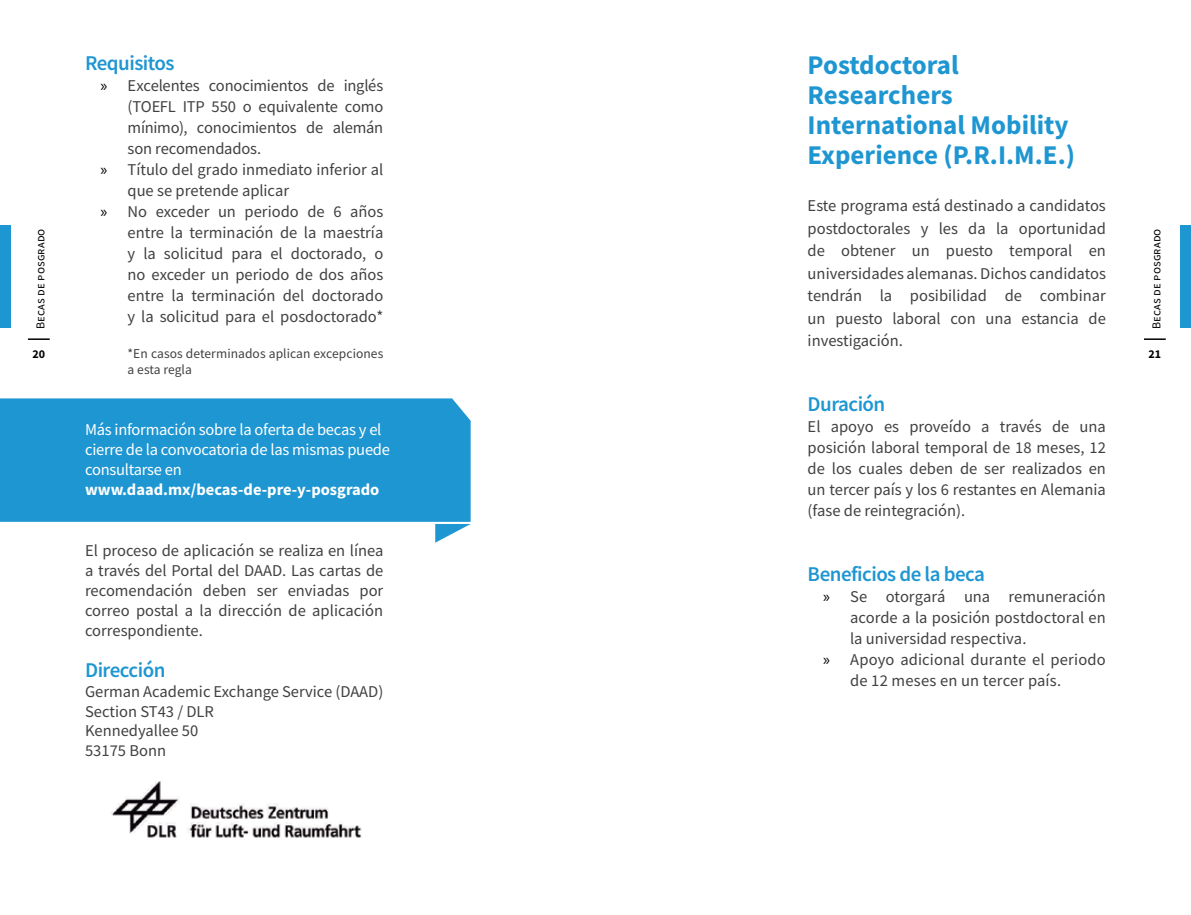
<style>
.page{position:relative;width:1191px;height:915px;background:#fff}
.page>*{position:absolute;margin:0;border:0;box-sizing:border-box;transform-origin:0 0}
.t1{font:700 27px/30px "Source Sans Pro";color:#1e96d2}
.t2{font:600 21px "Source Sans Pro";letter-spacing:-.025em;color:#1e96d2}
.t3{font:16.5px/19.8px "Source Sans Pro";color:#414042;text-align:justify}
.t4{font:16.5px/19.8px "Source Sans Pro";letter-spacing:-.015em;color:#fff}
.t5{font:700 16.5px "Source Sans Pro";color:#fff}
.t6{font:13.5px/16.2px "Source Sans Pro";letter-spacing:.005em;color:#414042}
.t7{font:12px "Source Sans Pro";letter-spacing:.01em;color:#000}
.t8{font:700 12px "Source Sans Pro";color:#000}
.s1{font-family:"Myriad Pro";color:#000}
</style>
<div class="page">
<hr style="left:28px;top:338px;width:22px;height:2px;background:#000">
<hr style="left:1144px;top:338px;width:21px;height:2px;background:#000">
<div style="left:1180px;top:225px;width:11px;height:103px;background:#1e96d2"></div>
<div style="left:0;top:225px;width:11px;height:103px;background:#1e96d2"></div>
<img style="left:111px;top:781px;width:251px;height:57px">
<div style="left:0;top:398px;width:470px;height:123px;background:#1e96d2"></div>
<svg style="left:435px;top:524px;width:35px;height:18px"></svg>
<p class="t2" style="left:85px;top:49px;width:91px">Requisitos</p>
<p class="t3" style="left:101px;top:75px;width:284px"><span class="s1">»</span> Excelentes conocimientos de inglés</p>
<p class="t3" style="left:128px;top:96px;width:257px">(TOEFL ITP 550 o equivalente como</p>
<p class="t3" style="left:128px;top:117px;width:257px">mínimo), conocimientos de alemán</p>
<p class="t3" style="left:128px;top:138px;width:135px">son recomendados.</p>
<p class="t3" style="left:101px;top:159px;width:284px"><span class="s1">»</span> Título del grado inmediato inferior al</p>
<p class="t3" style="left:128px;top:180px;width:163px">que se pretende aplicar</p>
<p class="t3" style="left:101px;top:201px;width:284px"><span class="s1">»</span> No exceder un periodo de 6 años</p>
<p class="t3" style="left:128px;top:222px;width:257px">entre la terminación de la maestría</p>
<p class="t3" style="left:128px;top:243px;width:257px">y la solicitud para el doctorado, o</p>
<p class="t3" style="left:128px;top:264px;width:257px">no exceder un periodo de dos años</p>
<p class="t3" style="left:128px;top:285px;width:257px">entre la terminación del doctorado</p>
<p class="t3" style="left:128px;top:306px;width:257px">y la solicitud para el posdoctorado*</p>
<p class="t6" style="left:128px;top:345px;width:257px">*En casos determinados aplican excepciones a esta regla</p>
<h1 class="t1" style="left:807px;top:50px;width:269px">Postdoctoral<br>Researchers<br>International Mobility<br>Experience (P.R.I.M.E.)</h1>
<p class="t3" style="left:807px;top:194px;width:300px;line-height:22.5px">Este programa está destinado a candidatos postdoctorales y les da la oportunidad de obtener un puesto temporal en universidades alemanas. Dichos candidatos tendrán la posibilidad de combinar un puesto laboral con una estancia de investigación.</p>
<p class="t7" style="left:33px;top:329px;width:102px;rotate:-90deg">Becas de posgrado</p>
<p class="t7" style="left:1148px;top:329px;width:102px;rotate:-90deg">Becas de posgrado</p>
<p class="t8" style="left:1148px;top:345px;width:14px">21</p>
<p class="t8" style="left:32px;top:345px;width:14px">20</p>
<p class="t4" style="left:85px;top:419px;width:306px">Más información sobre la oferta de becas y el cierre de la convocatoria de las mismas puede consultarse en</p>
<p class="t5" style="left:85px;top:478px;width:296px">www.daad.mx/becas-de-pre-y-posgrado</p>
<p class="t3" style="left:85px;top:540px;width:300px">El proceso de aplicación se realiza en línea a través del Portal del DAAD. Las cartas de recomendación deben ser enviadas por correo postal a la dirección de aplicación correspondiente.</p>
<p class="t2" style="left:85px;top:656px;width:82px">Dirección</p>
<p class="t3" style="left:85px;top:681px;width:300px;text-align:left">German Academic Exchange Service (DAAD)<br>Section ST43 / DLR<br>Kennedyallee 50<br>53175 Bonn</p>
<p class="t2" style="left:807px;top:390px;width:79px">Duración</p>
<p class="t3" style="left:807px;top:416px;width:300px;line-height:21px">El apoyo es proveído a través de una posición laboral temporal de 18 meses, 12 de los cuales deben de ser realizados en un tercer país y los 6 restantes en Alemania (fase de reintegración).</p>
<p class="t2" style="left:807px;top:560px;width:179px">Beneficios de la beca</p>
<p class="t3" style="left:823px;top:586px;width:284px"><span class="s1">»</span> Se otorgará una remuneración</p>
<p class="t3" style="left:850px;top:607px;width:257px">acorde a la posición postdoctoral en</p>
<p class="t3" style="left:850px;top:628px;width:178px">la universidad respectiva.</p>
<p class="t3" style="left:823px;top:649px;width:284px"><span class="s1">»</span> Apoyo adicional durante el periodo</p>
<p class="t3" style="left:850px;top:670px;width:212px">de 12 meses en un tercer país.</p>
</div>
